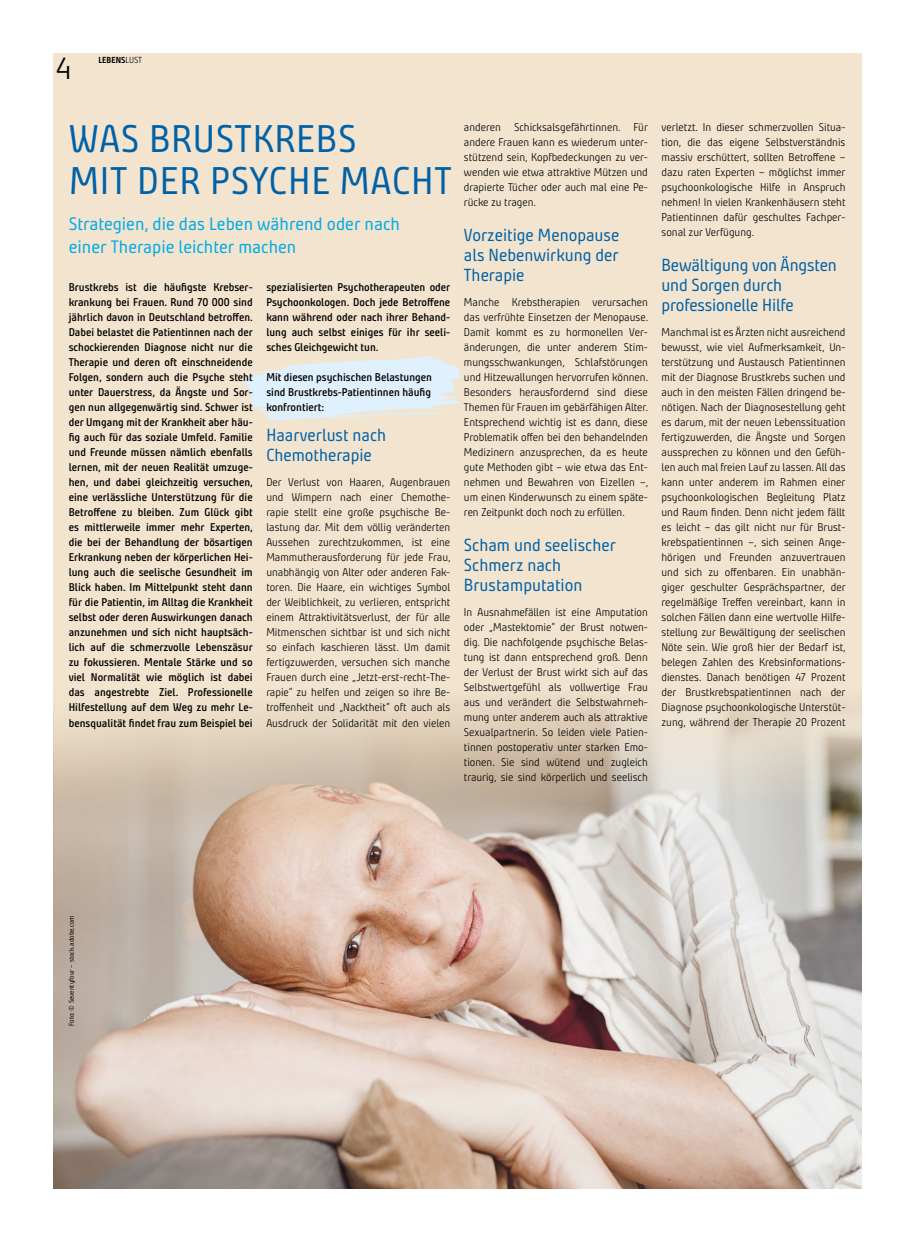
<style>
.page{position:relative;width:904px;height:1241px;background:#fff}
.page>*{position:absolute;margin:0;border:0;box-sizing:border-box;transform-origin:0 0}
.t1{font:38.62px/41.5px "Bunday Clean";letter-spacing:.02em;color:#0061a7}
.t2{font:30.62px "Bunday Clean Se Ligh";color:#000}
.t3{font:18px/23.6px "Bunday Clean";color:#00abe7}
.t4{font:17.5px/20px "Bunday Clean";color:#0061a7}
.t5{font:11.25px/15px "Bunday Clean Se Ligh";color:#000;text-align:justify}
.t6{font:700 11.25px/15px "Bunday Clean Se";color:#000;text-align:justify}
.t7{font:700 8.75px "Bunday Clean";color:#000}
.t8{font:6.88px "Bunday Clean";color:#000}
.s1{font-family:"Bunday Clean Se Ligh";font-weight:400}
</style>
<div class="page">
<div style="left:53px;top:54px;width:808px;height:1133px;background:#f2e4cf"></div>
<svg style="left:243px;top:356px;width:220px;height:65px"></svg>
<img style="left:53px;top:922px;width:808px;height:266px">
<svg style="left:53px;top:698px;width:808px;height:224px"></svg>
<h2 class="t2" style="left:56px;top:49px;width:17px">4</h2>
<p class="t7" style="left:98px;top:54px;width:45px">LEBENS<span class="s1">LUST</span></p>
<h1 class="t1" style="left:69px;top:118px;width:384px">WAS BRUSTKREBS<br>MIT DER PSYCHE MACHT</h1>
<h3 class="t3" style="left:69px;top:211px;width:333px">Strategien, die das Leben während oder nach einer Therapie leichter machen</h3>
<p class="t6" style="left:69px;top:280px;width:186px">Brustkrebs ist die häufigste Krebser&shy;krankung bei Frauen. Rund 70 000 sind jährlich davon in Deutschland betroffen.<br>Dabei belastet die Patientinnen nach der schockierenden Diagnose nicht nur die Therapie und deren oft einschneidende Folgen, sondern auch die Psyche steht unter Dauerstress, da Ängste und Sor&shy;gen nun allgegenwärtig sind. Schwer ist der Umgang mit der Krankheit aber häu&shy;fig auch für das soziale Umfeld. Familie und Freunde müssen nämlich ebenfalls lernen, mit der neuen Realität umzuge&shy;hen, und dabei gleichzeitig versuchen, eine verlässliche Unterstützung für die Betroffene zu bleiben. Zum Glück gibt es mittlerweile immer mehr Experten, die bei der Behandlung der bösartigen Erkrankung neben der körperlichen Hei&shy;lung auch die seelische Gesundheit im Blick haben. Im Mittelpunkt steht dann für die Patientin, im Alltag die Krankheit selbst oder deren Auswirkungen danach anzunehmen und sich nicht hauptsäch&shy;lich auf die schmerzvolle Lebenszäsur zu fokussieren. Mentale Stärke und so viel Normalität wie möglich ist dabei das angestrebte Ziel. Professionelle Hilfestellung auf dem Weg zu mehr Le&shy;bensqualität findet frau zum Beispiel bei</p>
<p class="t6" style="left:266px;top:280px;width:185px">spezialisierten Psychotherapeuten oder Psychoonkologen. Doch jede Betroffene kann während oder nach ihrer Behand&shy;lung auch selbst einiges für ihr seeli&shy;sches Gleichgewicht tun.</p>
<p class="t6" style="left:266px;top:370px;width:167px">Mit diesen psychischen Belastungen sind Brustkrebs-Patientinnen häufig konfrontiert:</p>
<h3 class="t4" style="left:266px;top:425px;width:121px">Haarverlust nach<br>Chemotherapie</h3>
<p class="t5" style="left:266px;top:475px;width:186px">Der Verlust von Haaren, Augenbrauen und Wimpern nach einer Chemothe&shy;rapie stellt eine große psychische Be&shy;lastung dar. Mit dem völlig veränderten Aussehen zurechtzukommen, ist eine Mammutherausforderung für jede Frau, unabhängig von Alter oder anderen Fak&shy;toren. Die Haare, ein wichtiges Symbol der Weiblichkeit, zu verlieren, entspricht einem Attraktivitätsverlust, der für alle Mitmenschen sichtbar ist und sich nicht so einfach kaschieren lässt. Um damit fertigzuwerden, versuchen sich manche Frauen durch eine „Jetzt-erst-recht-The&shy;rapie“ zu helfen und zeigen so ihre Be&shy;troffenheit und „Nacktheit“ oft auch als Ausdruck der Solidarität mit den vielen</p>
<p class="t5" style="left:464px;top:119px;width:185px">anderen Schicksalsgefährtinnen. Für andere Frauen kann es wiederum unter&shy;stützend sein, Kopfbedeckungen zu ver&shy;wenden wie etwa attraktive Mützen und drapierte Tücher oder auch mal eine Pe&shy;rücke zu tragen.</p>
<h3 class="t4" style="left:464px;top:225px;width:157px;text-align:justify">Vorzeitige Menopause als Nebenwirkung der Therapie</h3>
<p class="t5" style="left:464px;top:294px;width:186px">Manche Krebstherapien verursachen das verfrühte Einsetzen der Menopause.<br>Damit kommt es zu hormonellen Ver&shy;änderungen, die unter anderem Stim&shy;mungsschwankungen, Schlafstörungen und Hitzewallungen hervorrufen können.<br>Besonders herausfordernd sind diese Themen für Frauen im gebärfähigen Alter.<br>Entsprechend wichtig ist es dann, diese Problematik offen bei den behandelnden Medizinern anzusprechen, da es heute gute Methoden gibt – wie etwa das Ent&shy;nehmen und Bewahren von Eizellen –, um einen Kinderwunsch zu einem späte&shy;ren Zeitpunkt doch noch zu erfüllen.</p>
<h3 class="t4" style="left:464px;top:535px;width:153px">Scham und seelischer<br>Schmerz nach<br>Brustamputation</h3>
<p class="t5" style="left:464px;top:604px;width:185px">In Ausnahmefällen ist eine Amputation oder „Mastektomie” der Brust notwen&shy;dig. Die nachfolgende psychische Belas&shy;tung ist dann entsprechend groß. Denn der Verlust der Brust wirkt sich auf das Selbstwertgefühl als vollwertige Frau aus und verändert die Selbstwahrneh&shy;mung unter anderem auch als attraktive Sexualpartnerin. So leiden viele Patien&shy;tinnen postoperativ unter starken Emo&shy;tionen. Sie sind wütend und zugleich traurig, sie sind körperlich und seelisch</p>
<p class="t5" style="left:661px;top:119px;width:185px">verletzt. In dieser schmerzvollen Situa&shy;tion, die das eigene Selbstverständnis massiv erschüttert, sollten Betroffene – dazu raten Experten – möglichst immer psychoonkologische Hilfe in Anspruch nehmen! In vielen Krankenhäusern steht Patientinnen dafür geschultes Fachper&shy;sonal zur Verfügung.</p>
<h3 class="t4" style="left:661px;top:255px;width:177px">Bewältigung von Ängsten und Sorgen durch professionelle Hilfe</h3>
<p class="t5" style="left:661px;top:324px;width:186px">Manchmal ist es Ärzten nicht ausreichend bewusst, wie viel Aufmerksamkeit, Un&shy;terstützung und Austausch Patientinnen mit der Diagnose Brustkrebs suchen und auch in den meisten Fällen dringend be&shy;nötigen. Nach der Diagnosestellung geht es darum, mit der neuen Lebenssituation fertigzuwerden, die Ängste und Sorgen aussprechen zu können und den Gefüh&shy;len auch mal freien Lauf zu lassen. All das kann unter anderem im Rahmen einer psychoonkologischen Begleitung Platz und Raum finden. Denn nicht jedem fällt es leicht – das gilt nicht nur für Brust&shy;krebspatientinnen –, sich seinen Ange&shy;hörigen und Freunden anzuvertrauen und sich zu offenbaren. Ein unabhän&shy;giger geschulter Gesprächspartner, der regelmäßige Treffen vereinbart, kann in solchen Fällen dann eine wertvolle Hilfe&shy;stellung zur Bewältigung der seelischen Nöte sein. Wie groß hier der Bedarf ist, belegen Zahlen des Krebsinformations&shy;dienstes. Danach benötigen 47 Prozent der Brustkrebspatientinnen nach der Diagnose psychoonkologische Unterstüt&shy;zung, während der Therapie 20 Prozent</p>
<p class="t8" style="left:67px;top:1025px;width:112px;rotate:-90deg">Foto: © Seventyfour – stock.adobe.com</p>
</div>
